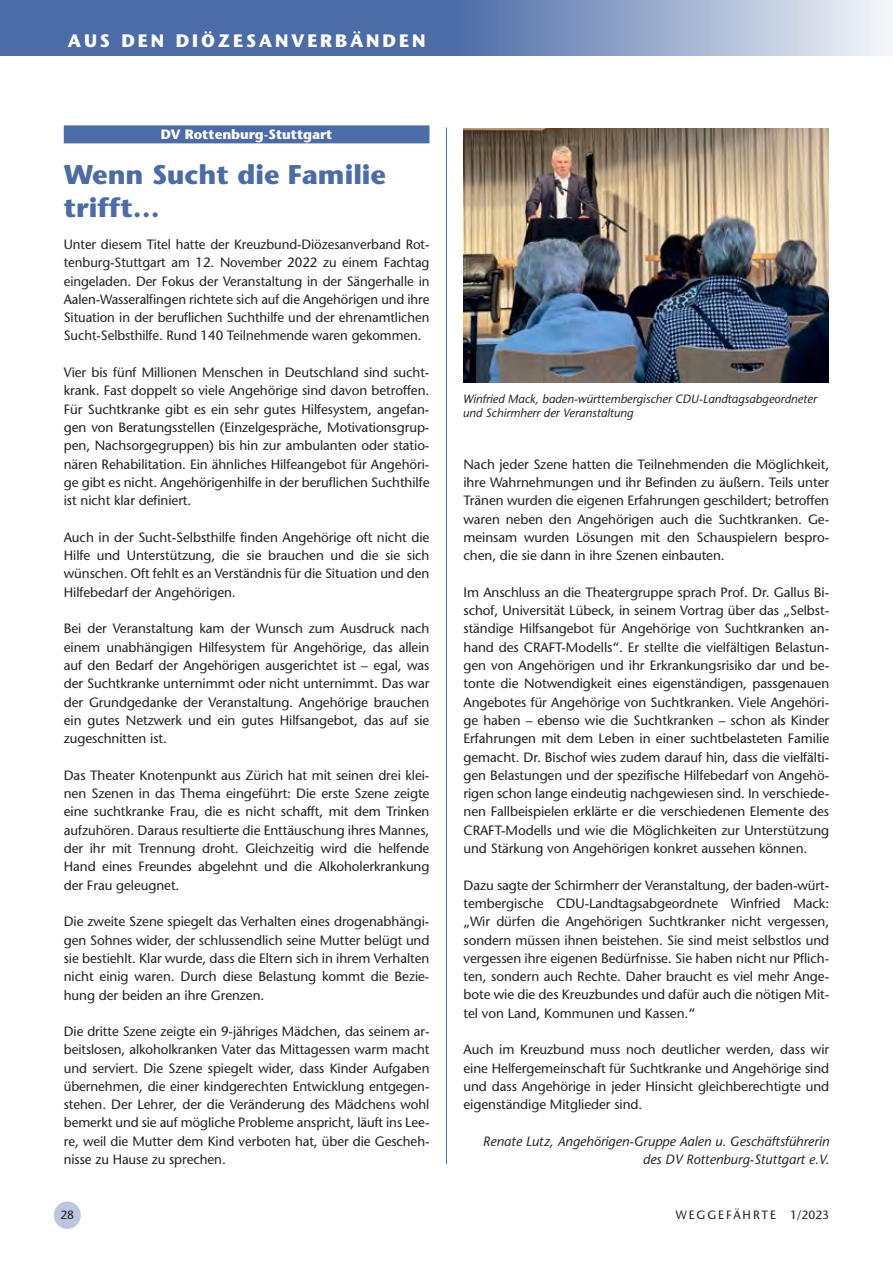
<style>
.page{position:relative;width:893px;height:1263px;background:#fff}
.page>*{position:absolute;margin:0;border:0;box-sizing:border-box;transform-origin:0 0}
.DV_Headline{font:700 27px/32.4px "ITC Stone Sans Pro";color:#4c6ca7}
.t1{font:700 18px "ITC Stone Sans Pro";letter-spacing:.16em;color:#fff}
._04_Grundschrift_ohn{font:500 13.5px/18.3px "Stone Sans Std";letter-spacing:-.005em;color:#231f20;text-align:justify}
._06_Quelle{font:italic 500 13.5px/18.3px "Stone Sans Std";color:#231f20;text-align:right}
.DV{font:700 13.5px "ITC Stone Sans Pro";letter-spacing:-.005em;color:#fff}
._05_Bildunterschrift{font:italic 500 12px/13.5px "Stone Sans Std";color:#231f20}
.t2{font:500 12px "Stone Sans Std";letter-spacing:.16em;color:#231f20}
</style>
<div class="page">
<div style="left:54px;top:1201px;width:27px;height:28px;background:#bdc5df;border-radius:50%"></div>
<svg style="left:0;top:0;width:889px;height:56px;background:#758dbb"></svg>
<hr style="left:446px;top:128px;width:1px;height:1036px;background:#4c6ca7">
<div style="left:64px;top:125px;width:365px;height:18px;background:#4c6ca7"></div>
<img style="left:463px;top:128px;width:365px;height:255px">
<h2 class="t1" style="left:68px;top:30px;width:359px">AUS DEN DIÖZESANVERBÄNDEN</h2>
<p class="DV" style="left:161px;top:126px;width:173px">DV Rottenburg-Stuttgart</p>
<p class="DV_Headline" style="left:64px;top:159px;width:324px">Wenn Sucht die Familie trifft…</p>
<p class="_04_Grundschrift_ohn" style="left:64px;top:235px;width:367px">Unter diesem Titel hatte der Kreuzbund-Diözesanverband Rot&shy;tenburg-Stuttgart am 12. November 2022 zu einem Fachtag eingeladen. Der Fokus der Veranstaltung in der Sängerhalle in Aalen-Wasseralfingen richtete sich auf die Angehörigen und ihre Situation in der beruflichen Suchthilfe und der ehrenamtlichen Sucht-Selbsthilfe. Rund 140 Teilnehmende waren gekommen.</p>
<p class="_04_Grundschrift_ohn" style="left:64px;top:363px;width:367px">Vier bis fünf Millionen Menschen in Deutschland sind sucht&shy;krank. Fast doppelt so viele Angehörige sind davon betroffen.<br>Für Suchtkranke gibt es ein sehr gutes Hilfesystem, angefan&shy;gen von Beratungsstellen (Einzelgespräche, Motivationsgrup&shy;pen, Nachsorgegruppen) bis hin zur ambulanten oder statio&shy;nären Rehabilitation. Ein ähnliches Hilfeangebot für Angehöri&shy;ge gibt es nicht. Angehörigenhilfe in der beruflichen Suchthilfe ist nicht klar definiert.</p>
<p class="_04_Grundschrift_ohn" style="left:64px;top:528px;width:367px">Auch in der Sucht-Selbsthilfe finden Angehörige oft nicht die Hilfe und Unterstützung, die sie brauchen und die sie sich wünschen. Oft fehlt es an Verständnis für die Situation und den Hilfebedarf der Angehörigen.</p>
<p class="_04_Grundschrift_ohn" style="left:64px;top:619px;width:367px">Bei der Veranstaltung kam der Wunsch zum Ausdruck nach einem unabhängigen Hilfesystem für Angehörige, das allein auf den Bedarf der Angehörigen ausgerichtet ist – egal, was der Suchtkranke unternimmt oder nicht unternimmt. Das war der Grundgedanke der Veranstaltung. Angehörige brauchen ein gutes Netzwerk und ein gutes Hilfsangebot, das auf sie zugeschnitten ist.</p>
<p class="_04_Grundschrift_ohn" style="left:64px;top:766px;width:367px">Das Theater Knotenpunkt aus Zürich hat mit seinen drei klei&shy;nen Szenen in das Thema eingeführt: Die erste Szene zeigte eine suchtkranke Frau, die es nicht schafft, mit dem Trinken aufzuhören. Daraus resultierte die Enttäuschung ihres Mannes, der ihr mit Trennung droht. Gleichzeitig wird die helfende Hand eines Freundes abgelehnt und die Alkoholerkrankung der Frau geleugnet.</p>
<p class="_04_Grundschrift_ohn" style="left:64px;top:912px;width:367px">Die zweite Szene spiegelt das Verhalten eines drogenabhängi&shy;gen Sohnes wider, der schlussendlich seine Mutter belügt und sie bestiehlt. Klar wurde, dass die Eltern sich in ihrem Verhalten nicht einig waren. Durch diese Belastung kommt die Bezie&shy;hung der beiden an ihre Grenzen.</p>
<p class="_04_Grundschrift_ohn" style="left:64px;top:1022px;width:367px">Die dritte Szene zeigte ein 9-jähriges Mädchen, das seinem ar&shy;beitslosen, alkoholkranken Vater das Mittagessen warm macht und serviert. Die Szene spiegelt wider, dass Kinder Aufgaben übernehmen, die einer kindgerechten Entwicklung entgegen&shy;stehen. Der Lehrer, der die Veränderung des Mädchens wohl bemerkt und sie auf mögliche Probleme anspricht, läuft ins Lee&shy;re, weil die Mutter dem Kind verboten hat, über die Gescheh&shy;nisse zu Hause zu sprechen.</p>
<p class="_05_Bildunterschrift" style="left:463px;top:392px;width:355px">Winfried Mack, baden-württembergischer CDU-Landtagsabgeordneter und Schirmherr der Veranstaltung</p>
<p class="_04_Grundschrift_ohn" style="left:463px;top:455px;width:367px">Nach jeder Szene hatten die Teilnehmenden die Möglichkeit, ihre Wahrnehmungen und ihr Befinden zu äußern. Teils unter Tränen wurden die eigenen Erfahrungen geschildert; betroffen waren neben den Angehörigen auch die Suchtkranken. Ge&shy;meinsam wurden Lösungen mit den Schauspielern bespro&shy;chen, die sie dann in ihre Szenen einbauten.</p>
<p class="_04_Grundschrift_ohn" style="left:463px;top:583px;width:367px">Im Anschluss an die Theatergruppe sprach Prof. Dr. Gallus Bi&shy;schof, Universität Lübeck, in seinem Vortrag über das „Selbst&shy;ständige Hilfsangebot für Angehörige von Suchtkranken an&shy;hand des CRAFT-Modells“. Er stellte die vielfältigen Belastun&shy;gen von Angehörigen und ihr Erkrankungsrisiko dar und be&shy;tonte die Notwendigkeit eines eigenständigen, passgenauen Angebotes für Angehörige von Suchtkranken. Viele Angehöri&shy;ge haben – ebenso wie die Suchtkranken – schon als Kinder Erfahrungen mit dem Leben in einer suchtbelasteten Familie gemacht. Dr. Bischof wies zudem darauf hin, dass die vielfälti&shy;gen Belastungen und der spezifische Hilfebedarf von Angehö&shy;rigen schon lange eindeutig nachgewiesen sind. In verschiede&shy;nen Fallbeispielen erklärte er die verschiedenen Elemente des CRAFT-Modells und wie die Möglichkeiten zur Unterstützung und Stärkung von Angehörigen konkret aussehen können.</p>
<p class="_04_Grundschrift_ohn" style="left:463px;top:876px;width:367px">Dazu sagte der Schirmherr der Veranstaltung, der baden-würt&shy;tembergische CDU-Landtagsabgeordnete Winfried Mack: „Wir dürfen die Angehörigen Suchtkranker nicht vergessen, sondern müssen ihnen beistehen. Sie sind meist selbstlos und vergessen ihre eigenen Bedürfnisse. Sie haben nicht nur Pflich&shy;ten, sondern auch Rechte. Daher braucht es viel mehr Ange&shy;bote wie die des Kreuzbundes und dafür auch die nötigen Mit&shy;tel von Land, Kommunen und Kassen.“</p>
<p class="_04_Grundschrift_ohn" style="left:463px;top:1040px;width:367px">Auch im Kreuzbund muss noch deutlicher werden, dass wir eine Helfergemeinschaft für Suchtkranke und Angehörige sind und dass Angehörige in jeder Hinsicht gleichberechtigte und eigenständige Mitglieder sind.</p>
<p class="_06_Quelle" style="left:483px;top:1132px;width:348px">Renate Lutz, Angehörigen-Gruppe Aalen u. Geschäftsführerin des DV Rottenburg-Stuttgart e.V.</p>
<p class="t2" style="left:60px;top:1207px;width:15px">28</p>
<p class="t2" style="left:676px;top:1207px;width:155px">WEGGEFÄHRTE 1/2023</p>
</div>
